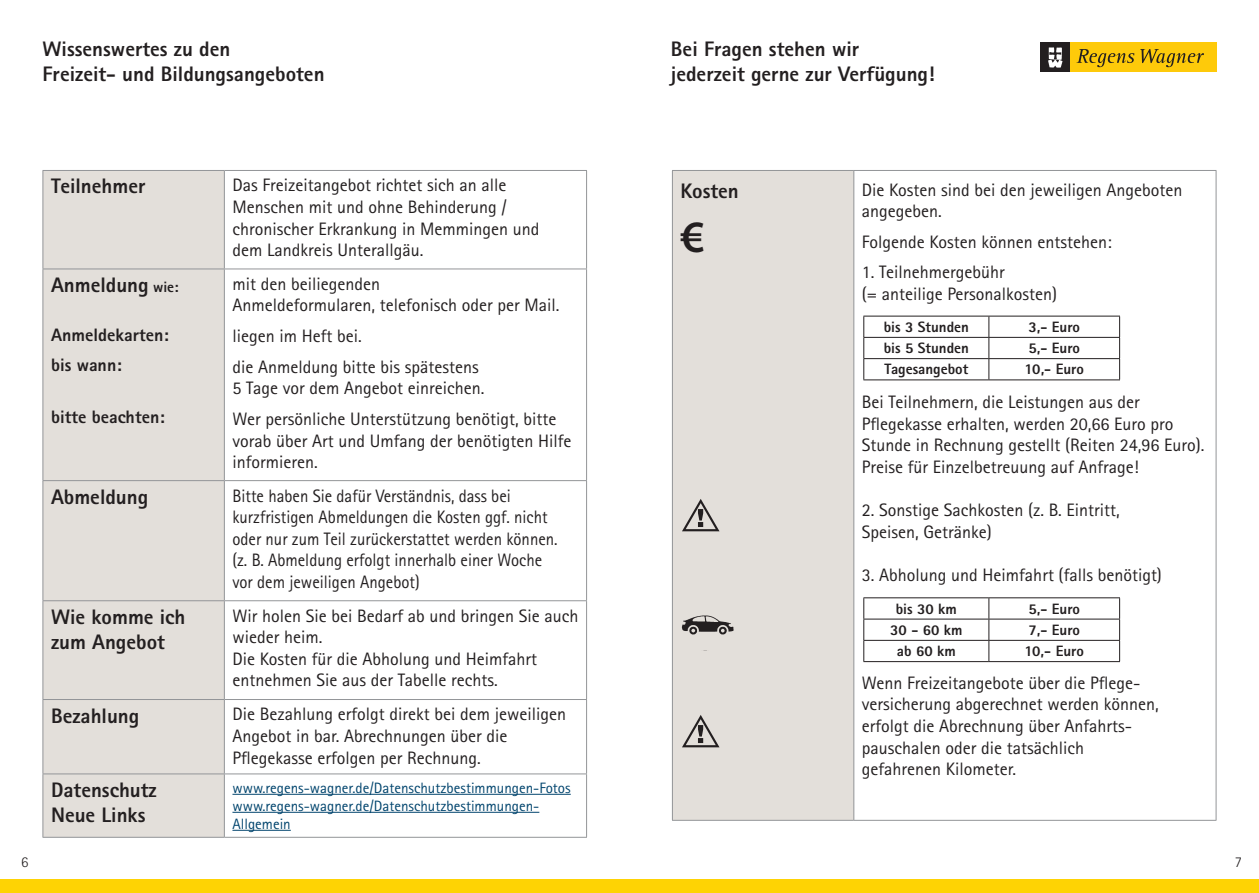
<style>
.page{position:relative;width:1259px;height:893px;background:#fff}
.page>*{position:absolute;margin:0;border:0;box-sizing:border-box;transform-origin:0 0}
.t1{font:600 45px "Myriad Pro";color:#231f20}
.t2{font:800 21px/25.2px "Rotis Sans Serif Std";color:#231f20}
.t3{font:18px/21.6px "Rotis Sans Serif Std";color:#231f20}
.t4{font:18px/21.6px "Rotis Sans Serif Std";color:#231f20;scale:.93 1}
.t5{font:800 18px/30.6px "Rotis Sans Serif Std";color:#231f20}
.t6{font:15px/18px "Rotis Sans Serif Std";color:#00446d}
.t7{font:800 15px "Rotis Sans Serif Std";color:#231f20}
.t8{font:300 15px "Rotis Sans Serif Std";color:#231f20}
.s1{font-size:15px}
</style>
<div class="page">
<div style="left:0;top:879px;width:629px;height:14px;background:#fed304"></div>
<div style="left:629px;top:879px;width:630px;height:14px;background:#fed304"></div>
<div style="left:1070px;top:43px;width:146px;height:29px;background:#feca0a"></div>
<svg style="left:1076px;top:49px;width:58px;height:18px"></svg>
<svg style="left:1140px;top:49px;width:64px;height:18px"></svg>
<div style="left:1040px;top:43px;width:30px;height:29px;background:#231f20"></div>
<svg style="left:1048px;top:47px;width:14px;height:21px"></svg>
<div style="left:44px;top:171px;width:180px;height:666px;background:#e3dfda"></div>
<hr style="left:43px;top:170px;width:181px;height:1px;background:#939598">
<hr style="left:43px;top:171px;width:1px;height:98px;background:#939598">
<hr style="left:224px;top:170px;width:363px;height:1px;background:#939598">
<hr style="left:224px;top:171px;width:1px;height:98px;background:#939598">
<hr style="left:586px;top:171px;width:1px;height:98px;background:#939598">
<hr style="left:43px;top:269px;width:181px;height:1px;background:#939598">
<hr style="left:43px;top:269px;width:1px;height:211px;background:#939598">
<hr style="left:224px;top:269px;width:363px;height:1px;background:#939598">
<hr style="left:224px;top:269px;width:1px;height:211px;background:#939598">
<hr style="left:586px;top:269px;width:1px;height:211px;background:#939598">
<hr style="left:43px;top:480px;width:181px;height:1px;background:#939598">
<hr style="left:43px;top:481px;width:1px;height:119px;background:#939598">
<hr style="left:224px;top:480px;width:363px;height:1px;background:#939598">
<hr style="left:224px;top:481px;width:1px;height:119px;background:#939598">
<hr style="left:586px;top:481px;width:1px;height:119px;background:#939598">
<hr style="left:43px;top:600px;width:181px;height:1px;background:#939598">
<hr style="left:43px;top:601px;width:1px;height:98px;background:#939598">
<hr style="left:224px;top:600px;width:363px;height:1px;background:#939598">
<hr style="left:224px;top:601px;width:1px;height:98px;background:#939598">
<hr style="left:586px;top:601px;width:1px;height:98px;background:#939598">
<hr style="left:43px;top:699px;width:181px;height:1px;background:#939598">
<hr style="left:43px;top:700px;width:1px;height:73px;background:#939598">
<hr style="left:224px;top:699px;width:363px;height:1px;background:#939598">
<hr style="left:224px;top:700px;width:1px;height:73px;background:#939598">
<hr style="left:586px;top:700px;width:1px;height:73px;background:#939598">
<hr style="left:43px;top:774px;width:1px;height:63px;background:#939598">
<hr style="left:224px;top:774px;width:1px;height:63px;background:#939598">
<hr style="left:586px;top:774px;width:1px;height:63px;background:#939598">
<hr style="left:43px;top:773px;width:181px;height:1px;background:#939598">
<hr style="left:224px;top:773px;width:363px;height:1px;background:#939598">
<hr style="left:43px;top:837px;width:181px;height:1px;background:#939598">
<hr style="left:224px;top:837px;width:363px;height:1px;background:#939598">
<hr style="left:232px;top:794px;width:339px;height:1px;background:#00446d">
<hr style="left:232px;top:812px;width:307px;height:1px;background:#00446d">
<hr style="left:232px;top:830px;width:59px;height:1px;background:#00446d">
<div style="left:672px;top:170px;width:182px;height:650px;background:#e3dfda"></div>
<hr style="left:672px;top:170px;width:182px;height:1px;background:#939598">
<hr style="left:672px;top:171px;width:1px;height:649px;background:#939598">
<hr style="left:854px;top:170px;width:362px;height:1px;background:#939598">
<hr style="left:853px;top:171px;width:1px;height:649px;background:#939598">
<hr style="left:1215px;top:171px;width:1px;height:649px;background:#939598">
<hr style="left:672px;top:820px;width:182px;height:1px;background:#939598">
<hr style="left:854px;top:820px;width:362px;height:1px;background:#939598">
<svg style="left:863px;top:316px;width:257px;height:63px"></svg>
<hr style="left:863px;top:379px;width:126px;height:1px;background:#231f20">
<hr style="left:989px;top:379px;width:131px;height:1px;background:#231f20">
<hr style="left:863px;top:597px;width:126px;height:1px;background:#231f20">
<hr style="left:989px;top:597px;width:131px;height:1px;background:#231f20">
<svg style="left:863px;top:598px;width:257px;height:63px"></svg>
<hr style="left:863px;top:661px;width:126px;height:1px;background:#231f20">
<hr style="left:989px;top:661px;width:131px;height:1px;background:#231f20">
<svg style="left:682px;top:499px;width:37px;height:32px"></svg>
<svg style="left:682px;top:715px;width:37px;height:32px"></svg>
<img style="left:681px;top:615px;width:53px;height:20px">
<p class="t2" style="left:43px;top:36px;width:283px">Wissenswertes zu den<br>Freizeit- und Bildungsangeboten</p>
<p class="t2" style="left:671px;top:36px;width:265px">Bei Fragen stehen wir jederzeit gerne zur Verfügung!</p>
<p class="t2" style="left:51px;top:173px;width:96px">Teilnehmer</p>
<p class="t3" style="left:232px;top:174px;width:308px">Das Freizeitangebot richtet sich an alle Menschen mit und ohne Behinderung / chronischer Erkrankung in Memmingen und dem Landkreis Unterallgäu.</p>
<p class="t2" style="left:51px;top:272px;width:129px">Anmeldung <span class="s1">wie:</span></p>
<p class="t5" style="left:51px;top:319px;width:119px">Anmeldekarten: bis wann:</p>
<p class="t5" style="left:51px;top:402px;width:115px">bitte beachten:</p>
<p class="t3" style="left:232px;top:273px;width:328px">mit den beiliegenden<br>Anmeldeformularen, telefonisch oder per Mail.</p>
<p class="t3" style="left:232px;top:321px;width:248px;line-height:30.6px">liegen im Heft bei.<br>die Anmeldung bitte bis spätestens</p>
<p class="t3" style="left:232px;top:373px;width:325px;line-height:30.6px">5 Tage vor dem Angebot einreichen.<br>Wer persönliche Unterstützung benötigt, bitte</p>
<p class="t3" style="left:232px;top:429px;width:340px">vorab über Art und Umfang der benötigten Hilfe informieren.</p>
<p class="t2" style="left:51px;top:484px;width:99px">Abmeldung</p>
<p class="t4" style="left:232px;top:484px;width:351px">Bitte haben Sie dafür Verständnis, dass bei kurzfristigen Abmeldungen die Kosten ggf. nicht oder nur zum Teil zurückerstattet werden können. (z. B. Abmeldung erfolgt innerhalb einer Woche vor dem jeweiligen Angebot)</p>
<p class="t2" style="left:51px;top:604px;width:136px">Wie komme ich zum Angebot</p>
<p class="t3" style="left:232px;top:605px;width:347px">Wir holen Sie bei Bedarf ab und bringen Sie auch wieder heim.<br>Die Kosten für die Abholung und Heimfahrt entnehmen Sie aus der Tabelle rechts.</p>
<p class="t2" style="left:51px;top:702px;width:90px">Bezahlung</p>
<p class="t3" style="left:232px;top:703px;width:335px">Die Bezahlung erfolgt direkt bei dem jeweiligen<br>Angebot in bar. Abrechnungen über die<br>Pflegekasse erfolgen per Rechnung.</p>
<p class="t2" style="left:51px;top:777px;width:107px">Datenschutz<br>Neue Links</p>
<p class="t6" style="left:232px;top:779px;width:340px">www.regens-wagner.de/Datenschutzbestimmungen-Fotos www.regens-wagner.de/Datenschutzbestimmungen-<br>Allgemein</p>
<p class="t2" style="left:680px;top:178px;width:60px">Kosten</p>
<h1 class="t1" style="left:680px;top:208px;width:26px">€</h1>
<p class="t3" style="left:862px;top:179px;width:322px">Die Kosten sind bei den jeweiligen Angeboten angegeben.</p>
<p class="t3" style="left:862px;top:231px;width:251px">Folgende Kosten können entstehen:</p>
<p class="t3" style="left:862px;top:261px;width:197px">1. Teilnehmergebühr<br>(= anteilige Personalkosten)</p>
<p class="t7" style="left:883px;top:317px;width:87px">bis 3 Stunden</p>
<p class="t7" style="left:1028px;top:317px;width:53px">3,- Euro</p>
<p class="t7" style="left:883px;top:339px;width:87px">bis 5 Stunden</p>
<p class="t7" style="left:1028px;top:339px;width:53px">5,- Euro</p>
<p class="t7" style="left:884px;top:360px;width:85px">Tagesangebot</p>
<p class="t7" style="left:1024px;top:360px;width:61px">10,- Euro</p>
<p class="t3" style="left:862px;top:391px;width:344px">Bei Teilnehmern, die Leistungen aus der Pflegekasse erhalten, werden 20,66 Euro pro Stunde in Rechnung gestellt (Reiten 24,96 Euro).<br>Preise für Einzelbetreuung auf Anfrage!</p>
<p class="t3" style="left:862px;top:499px;width:259px">2. Sonstige Sachkosten (z. B. Eintritt,<br>Speisen, Getränke)</p>
<p class="t3" style="left:862px;top:564px;width:301px">3. Abholung und Heimfahrt (falls benötigt)</p>
<p class="t7" style="left:896px;top:599px;width:63px">bis 30 km</p>
<p class="t7" style="left:1028px;top:599px;width:53px">5,- Euro</p>
<p class="t7" style="left:890px;top:620px;width:74px">30 - 60 km</p>
<p class="t7" style="left:1028px;top:620px;width:53px">7,- Euro</p>
<p class="t7" style="left:897px;top:641px;width:60px">ab 60 km</p>
<p class="t7" style="left:1024px;top:641px;width:61px">10,- Euro</p>
<p class="t3" style="left:862px;top:672px;width:298px">Wenn Freizeitangebote über die Pflege‑ versicherung abgerechnet werden können, erfolgt die Abrechnung über Anfahrts‑ pauschalen oder die tatsächlich gefahrenen Kilometer.</p>
<p class="t8" style="left:21px;top:853px;width:9px">6</p>
<p class="t8" style="left:1234px;top:853px;width:9px">7</p>
</div>
